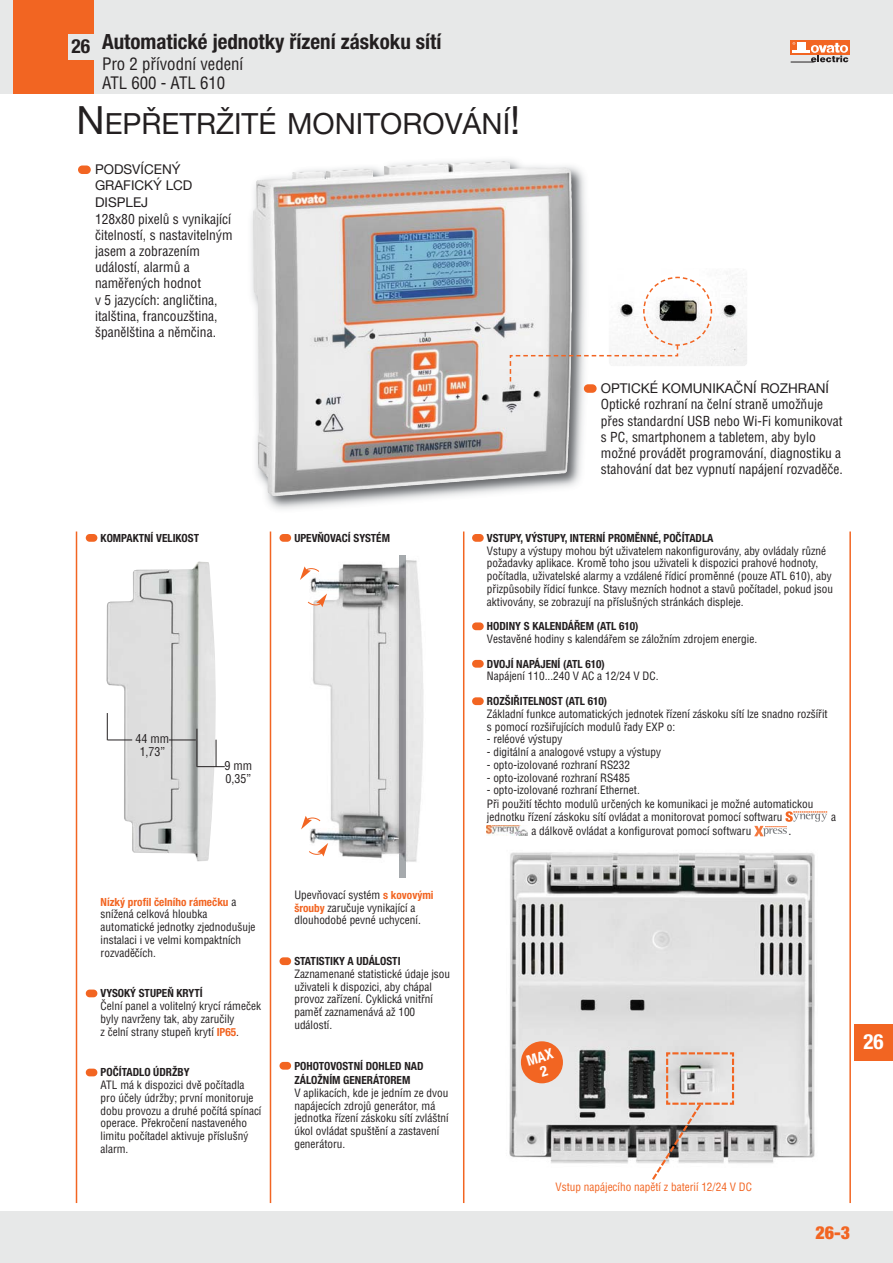
<style>
.page{position:relative;width:893px;height:1263px;background:#fff}
.page>*{position:absolute;margin:0;border:0;box-sizing:border-box;transform-origin:0 0}
.t1{font:29.25px "Helvetica Neue LT Pro";color:#231f20}
.t2{font:700 condensed 21px "Helvetica Neue LT Pro";color:#231f20}
.t3{font:700 condensed 21px "Helvetica Neue LT Pro";color:#fff}
.t4{font:700 condensed 19.5px "Helvetica Neue LT Pro";color:#231f20}
.t5{font:900 condensed 18px "Helvetica Neue LT Pro";color:#f26522}
.t6{font:condensed 16.8px/18px "Helvetica CE";color:#231f20}
.t7{font:700 condensed 14.55px/14.1px "Helvetica Neue LT Pro";color:#fff;text-align:center}
.t8{font:condensed 13.5px/16.2px "Helvetica CE";color:#231f20}
.t9{font:13.5px/16.5px "Helvetica Neue LT Pro";color:#231f20}
.t10{font:condensed 12px/12.8px "Helvetica CE";color:#231f20;text-align:center}
.t11{font:condensed 11.25px/12.8px "Helvetica CE";color:#231f20}
.t12{font:700 condensed 11.25px/14.4px "Helvetica Neue LT Pro";color:#231f20}
.t13{font:condensed 11.25px "Helvetica CE";color:#f26522}
.t14{font:700 condensed 11.25px "Helvetica Neue LT Pro";color:#f26522}
.s1{font-size:39px}
.s2{font-family:"Helvetica CE";font-weight:400;color:#231f20}
.s3{font-family:"Helvetica Neue LT Pro";font-weight:700;color:#f26522}
</style>
<div class="page">
<div style="left:0;top:1212px;width:893px;height:51px;background:#e7e8e8"></div>
<div style="left:0;top:0;width:893px;height:94px;background:#e7e8e8"></div>
<div style="left:854px;top:1025px;width:39px;height:36px;background:#f26522"></div>
<div style="left:791px;top:40px;width:59px;height:15px;background:#f26522"></div>
<svg style="left:791px;top:42px;width:57px;height:21px"></svg>
<div style="left:0;top:0;width:94px;height:94px;background:#f26522"></div>
<div style="left:68px;top:34px;width:28px;height:26px;background:#e7e8e8"></div>
<div style="left:0;top:0;width:13px;height:94px;background:#e7e8e8"></div>
<img style="left:251px;top:160px;width:335px;height:349px">
<img style="left:508px;top:162px;width:64px;height:285px">
<img style="left:609px;top:268px;width:138px;height:98px;border-radius:4px">
<div style="left:608px;top:268px;width:140px;height:99px;border:2px solid #fff;border-radius:5px"></div>
<div style="left:78px;top:166px;width:13px;height:8px;background:#f26522;border-radius:4px"></div>
<svg style="left:509px;top:276px;width:204px;height:106px"></svg>
<div style="left:584px;top:384px;width:13px;height:9px;background:#f26522;border-radius:4px"></div>
<hr style="left:76px;top:532px;width:1px;height:671px;background:#f26522">
<hr style="left:270px;top:532px;width:1px;height:671px;background:#f26522">
<hr style="left:463px;top:532px;width:1px;height:671px;background:#f26522">
<hr style="left:849px;top:532px;width:2px;height:671px;background:#f26522">
<div style="left:86px;top:534px;width:11px;height:8px;background:#f26522;border-radius:4px"></div>
<div style="left:86px;top:990px;width:11px;height:7px;background:#f26522;border-radius:4px"></div>
<div style="left:86px;top:1069px;width:11px;height:7px;background:#f26522;border-radius:4px"></div>
<div style="left:472px;top:534px;width:12px;height:8px;background:#f26522;border-radius:4px"></div>
<div style="left:472px;top:622px;width:12px;height:8px;background:#f26522;border-radius:4px"></div>
<div style="left:472px;top:660px;width:12px;height:8px;background:#f26522;border-radius:4px"></div>
<div style="left:472px;top:697px;width:12px;height:8px;background:#f26522;border-radius:4px"></div>
<svg style="left:754px;top:811px;width:73px;height:25px"></svg>
<img style="left:487px;top:825px;width:40px;height:11px">
<div style="left:279px;top:534px;width:12px;height:8px;background:#f26522;border-radius:4px"></div>
<div style="left:279px;top:957px;width:12px;height:8px;background:#f26522;border-radius:4px"></div>
<div style="left:279px;top:1062px;width:12px;height:8px;background:#f26522;border-radius:4px"></div>
<img style="left:106px;top:561px;width:110px;height:301px">
<img style="left:301px;top:556px;width:123px;height:322px">
<img style="left:509px;top:852px;width:306px;height:312px">
<svg style="left:107px;top:713px;width:25px;height:28px"></svg>
<hr style="left:197px;top:729px;width:1px;height:38px;background:#231f20">
<svg style="left:169px;top:740px;width:56px;height:27px;background:#cdcdcd"></svg>
<img style="left:400px;top:556px;width:6px;height:322px">
<svg style="left:300px;top:566px;width:20px;height:14px"></svg>
<svg style="left:307px;top:594px;width:20px;height:13px"></svg>
<svg style="left:301px;top:816px;width:20px;height:13px"></svg>
<svg style="left:308px;top:843px;width:20px;height:14px"></svg>
<svg style="left:650px;top:1051px;width:85px;height:129px;background:#ccc6c3"></svg>
<div style="left:521px;top:1041px;width:42px;height:42px;background:#f26522;border-radius:50%"></div>
<h3 class="t4" style="left:71px;top:39px;width:20px">26</h3>
<h2 class="t2" style="left:102px;top:34px;width:341px">Automatické jednotky řízení záskoku sítí</h2>
<h3 class="t6" style="left:102px;top:56px;width:143px">Pro 2 přívodní vedení<br>ATL 600 - ATL 610</h3>
<h1 class="t1" style="left:77px;top:113px;width:445px"><span class="s1">N</span>EPŘETRŽITÉ MONITOROVÁNÍ<span class="s1">!</span></h1>
<p class="t9" style="left:95px;top:162px;width:99px">PODSVÍCENÝ<br>GRAFICKÝ LCD<br>DISPLEJ</p>
<p class="t8" style="left:95px;top:211px;width:139px">128x80 pixelů s vynikající čitelností, s nastavitelným jasem a zobrazením událostí, alarmů a naměřených hodnot<br>v 5 jazycích: angličtina, italština, francouzština, španělština a němčina.</p>
<p class="t9" style="left:601px;top:381px;width:230px">OPTICKÉ KOMUNIKAČNÍ ROZHRANÍ</p>
<p class="t8" style="left:601px;top:397px;width:244px">Optické rozhraní na čelní straně umožňuje přes standardní USB nebo Wi-Fi komunikovat s PC, smartphonem a tabletem, aby bylo možné provádět programování, diagnostiku a stahování dat bez vypnutí napájení rozvaděče.</p>
<p class="t12" style="left:101px;top:531px;width:100px">KOMPAKTNÍ VELIKOST</p>
<p class="t12" style="left:294px;top:531px;width:97px">UPEVŇOVACÍ SYSTÉM</p>
<p class="t10" style="left:136px;top:733px;width:35px">44 mm<br>1,73”</p>
<p class="t10" style="left:224px;top:760px;width:29px;text-align:left">9 mm<br>0,35”</p>
<p class="t14" style="left:101px;top:897px;width:137px">Nízký profil čelního rámečku <span class="s2">a</span></p>
<p class="t11" style="left:101px;top:908px;width:156px">snížená celková hloubka automatické jednotky zjednodušuje instalaci i ve velmi kompaktních rozvaděčích.</p>
<p class="t12" style="left:101px;top:987px;width:104px">VYSOKÝ STUPEŇ KRYTÍ</p>
<p class="t11" style="left:101px;top:1000px;width:162px">Čelní panel a volitelný krycí rámeček byly navrženy tak, aby zaručily<br>z čelní strany stupeň krytí <span class="s3">IP65</span>.</p>
<p class="t12" style="left:101px;top:1066px;width:90px">POČÍTADLO ÚDRŽBY</p>
<p class="t11" style="left:101px;top:1079px;width:162px">ATL má k dispozici dvě počítadla pro účely údržby; první monitoruje dobu provozu a druhé počítá spínací operace. Překročení nastaveného limitu počítadel aktivuje příslušný alarm.</p>
<p class="t11" style="left:294px;top:889px;width:141px">Upevňovací systém <span class="s3">s kovovými šrouby</span> zaručuje vynikající a dlouhodobé pevné uchycení.</p>
<p class="t12" style="left:294px;top:955px;width:108px">STATISTIKY A UDÁLOSTI</p>
<p class="t11" style="left:294px;top:968px;width:157px">Zaznamenané statistické údaje jsou uživateli k dispozici, aby chápal provoz zařízení. Cyklická vnitřní paměť zaznamenává až 100 událostí.</p>
<p class="t12" style="left:294px;top:1059px;width:131px">POHOTOVOSTNÍ DOHLED NAD<br>ZÁLOŽNÍM GENERÁTOREM</p>
<p class="t11" style="left:294px;top:1087px;width:156px">V aplikacích, kde je jedním ze dvou napájecích zdrojů generátor, má jednotka řízení záskoku sítí zvláštní úkol ovládat spuštění a zastavení generátoru.</p>
<p class="t12" style="left:487px;top:531px;width:228px">VSTUPY, VÝSTUPY, INTERNÍ PROMĚNNÉ, POČÍTADLA</p>
<p class="t11" style="left:487px;top:545px;width:347px">Vstupy a výstupy mohou být uživatelem nakonfigurovány, aby ovládaly různé požadavky aplikace. Kromě toho jsou uživateli k dispozici prahové hodnoty, počítadla, uživatelské alarmy a vzdálené řídicí proměnné (pouze ATL 610), aby přizpůsobily řídicí funkce. Stavy mezních hodnot a stavů počítadel, pokud jsou aktivovány, se zobrazují na příslušných stránkách displeje.</p>
<p class="t12" style="left:487px;top:620px;width:153px">HODINY S KALENDÁŘEM (ATL 610)</p>
<p class="t11" style="left:487px;top:633px;width:272px">Vestavěné hodiny s kalendářem se záložním zdrojem energie.</p>
<p class="t12" style="left:487px;top:657px;width:119px">DVOJÍ NAPÁJENÍ (ATL 610)</p>
<p class="t11" style="left:487px;top:671px;width:173px">Napájení 110...240 V AC a 12/24 V DC.</p>
<p class="t12" style="left:487px;top:695px;width:122px">ROZŠIŘITELNOST (ATL 610)</p>
<p class="t11" style="left:487px;top:708px;width:342px">Základní funkce automatických jednotek řízení záskoku sítí lze snadno rozšířit s pomocí rozšiřujících modulů řady EXP o:</p>
<p class="t11" style="left:487px;top:734px;width:77px">- reléové výstupy</p>
<p class="t11" style="left:487px;top:746px;width:176px">- digitální a analogové vstupy a výstupy</p>
<p class="t11" style="left:487px;top:759px;width:145px">- opto-izolované rozhraní RS232</p>
<p class="t11" style="left:487px;top:772px;width:145px">- opto-izolované rozhraní RS485</p>
<p class="t11" style="left:487px;top:784px;width:328px;line-height:13.5px">- opto-izolované rozhraní Ethernet.<br>Při použití těchto modulů určených ke komunikaci je možné automatickou jednotku řízení záskoku sítí ovládat a monitorovat pomocí softwaru</p>
<p class="t11" style="left:831px;top:812px;width:6px">a</p>
<p class="t11" style="left:531px;top:825px;width:221px">a dálkově ovládat a konfigurovat pomocí softwaru</p>
<p class="t10" style="left:788px;top:825px;width:4px">.</p>
<p class="t7" style="left:525px;top:1055px;width:28px;rotate:-17deg">MAX<br>2</p>
<p class="t13" style="left:555px;top:1182px;width:198px">Vstup napájecího napětí z baterií 12/24 V DC</p>
<h2 class="t3" style="left:863px;top:1034px;width:22px">26</h2>
<h3 class="t5" style="left:815px;top:1223px;width:36px">26-3</h3>
</div>
